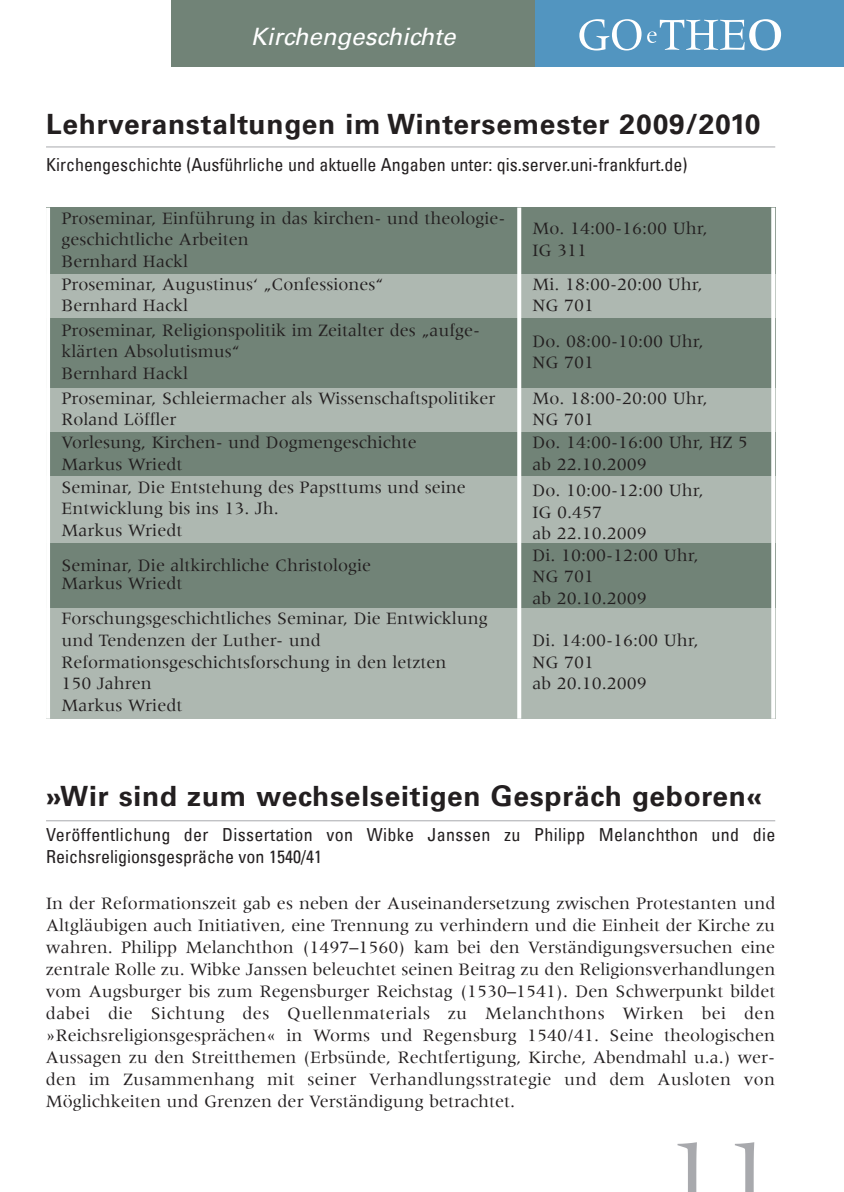
<style>
.page{position:relative;width:844px;height:1192px;background:#fff}
.page>*{position:absolute;margin:0;border:0;box-sizing:border-box;transform-origin:0 0}
.t1{font:100px "Meridien";color:#a8a9ad}
.t2{font:700 28px "Univers LT";letter-spacing:.03em;color:#231f20}
.t3{font:italic 24px "Univers LT";color:#fff}
.t4{font:18px/21.6px "Meridien";color:#231f20}
.t5{font:condensed 18px/22px "Univers LT";letter-spacing:.02em;color:#231f20}
.t6{font:condensed 18px "Univers LT";color:#231f20}
</style>
<div class="page">
<div style="left:171px;top:0;width:364px;height:67px;background:#718377"></div>
<div style="left:535px;top:0;width:308px;height:67px;background:#5295c0"></div>
<svg style="left:579px;top:19px;width:201px;height:32px"></svg>
<hr style="left:46px;top:146px;width:729px;height:1px;background:#a8a9ad">
<hr style="left:46px;top:820px;width:729px;height:1px;background:#a8a9ad">
<div style="left:46px;top:208px;width:473px;height:66px;background:#718377"></div>
<div style="left:519px;top:208px;width:256px;height:66px;background:#718377"></div>
<div style="left:46px;top:274px;width:473px;height:44px;background:#aeb8b1"></div>
<div style="left:519px;top:274px;width:256px;height:44px;background:#aeb8b1"></div>
<div style="left:46px;top:318px;width:473px;height:70px;background:#718377"></div>
<div style="left:519px;top:318px;width:256px;height:70px;background:#718377"></div>
<div style="left:46px;top:388px;width:473px;height:44px;background:#aeb8b1"></div>
<div style="left:519px;top:388px;width:256px;height:44px;background:#aeb8b1"></div>
<div style="left:46px;top:432px;width:473px;height:45px;background:#718377"></div>
<div style="left:519px;top:432px;width:256px;height:45px;background:#718377"></div>
<div style="left:46px;top:477px;width:473px;height:66px;background:#aeb8b1"></div>
<div style="left:519px;top:477px;width:256px;height:66px;background:#aeb8b1"></div>
<div style="left:46px;top:543px;width:473px;height:65px;background:#718377"></div>
<div style="left:519px;top:543px;width:256px;height:65px;background:#718377"></div>
<div style="left:46px;top:608px;width:473px;height:111px;background:#aeb8b1"></div>
<div style="left:519px;top:608px;width:256px;height:111px;background:#aeb8b1"></div>
<hr style="left:46px;top:208px;width:4px;height:511px;background:#fff">
<svg style="left:517px;top:208px;width:4px;height:511px;background:#f7f8f8"></svg>
<svg style="left:771px;top:208px;width:4px;height:511px;background:#f7f8f8"></svg>
<h3 class="t3" style="left:251px;top:22px;width:206px">Kirchengeschichte</h3>
<h2 class="t2" style="left:46px;top:108px;width:715px">Lehrveranstaltungen im Wintersemester 2009/2010</h2>
<p class="t6" style="left:46px;top:153px;width:642px">Kirchengeschichte (Ausführliche und aktuelle Angaben unter: qis.server.uni-frankfurt.de)</p>
<p class="t4" style="left:61px;top:207px;width:445px">Proseminar, Einführung in das kirchen- und theologie&shy;geschichtliche Arbeiten<br>Bernhard Hackl</p>
<p class="t4" style="left:532px;top:218px;width:177px">Mo. 14:00-16:00 Uhr,<br>IG 311</p>
<p class="t4" style="left:61px;top:273px;width:323px">Proseminar, Augustinus‘ „Confessiones“<br>Bernhard Hackl</p>
<p class="t4" style="left:532px;top:273px;width:172px">Mi. 18:00-20:00 Uhr,<br>NG 701</p>
<p class="t4" style="left:61px;top:319px;width:420px">Proseminar, Religionspolitik im Zeitalter des „aufge&shy;klärten Absolutismus“<br>Bernhard Hackl</p>
<p class="t4" style="left:532px;top:330px;width:173px">Do. 08:00-10:00 Uhr,<br>NG 701</p>
<p class="t4" style="left:61px;top:387px;width:435px">Proseminar, Schleiermacher als Wissenschaftspolitiker<br>Roland Löffler</p>
<p class="t4" style="left:532px;top:387px;width:177px">Mo. 18:00-20:00 Uhr,<br>NG 701</p>
<p class="t4" style="left:61px;top:431px;width:357px">Vorlesung, Kirchen- und Dogmengeschichte<br>Markus Wriedt</p>
<p class="t4" style="left:532px;top:431px;width:217px">Do. 14:00-16:00 Uhr, HZ 5 ab 22.10.2009</p>
<p class="t4" style="left:61px;top:476px;width:406px">Seminar, Die Entstehung des Papsttums und seine<br>Entwicklung bis ins 13. Jh.<br>Markus Wriedt</p>
<p class="t4" style="left:532px;top:479px;width:173px">Do. 10:00-12:00 Uhr,<br>IG 0.457<br>ab 22.10.2009</p>
<p class="t4" style="left:61px;top:556px;width:311px;line-height:18px">Seminar, Die altkirchliche Christologie<br>Markus Wriedt</p>
<p class="t4" style="left:532px;top:544px;width:168px">Di. 10:00-12:00 Uhr,<br>NG 701<br>ab 20.10.2009</p>
<p class="t4" style="left:61px;top:608px;width:428px">Forschungsgeschichtliches Seminar, Die Entwicklung und Tendenzen der Luther- und<br>Reformationsgeschichtsforschung in den letzten<br>150 Jahren<br>Markus Wriedt</p>
<p class="t4" style="left:532px;top:629px;width:168px">Di. 14:00-16:00 Uhr,<br>NG 701<br>ab 20.10.2009</p>
<h2 class="t2" style="left:46px;top:780px;width:717px">»Wir sind zum wechselseitigen Gespräch geboren«</h2>
<p class="t5" style="left:46px;top:823px;width:730px">Veröffentlichung der Dissertation von Wibke Janssen zu Philipp Melanchthon und die<br>Reichsreligionsgespräche von 1540/41</p>
<p class="t4" style="left:46px;top:892px;width:730px;text-align:justify">In der Reformationszeit gab es neben der Auseinandersetzung zwischen Protestanten und Altgläubigen auch Initiativen, eine Trennung zu verhindern und die Einheit der Kirche zu wahren. Philipp Melanchthon (1497–1560) kam bei den Verständigungsversuchen eine zentrale Rolle zu. Wibke Janssen beleuchtet seinen Beitrag zu den Religionsverhandlungen vom Augsburger bis zum Regensburger Reichstag (1530–1541). Den Schwerpunkt bildet dabei die Sichtung des Quellenmaterials zu Melanchthons Wirken bei den »Reichsreligionsgesprächen« in Worms und Regensburg 1540/41. Seine theologischen Aussagen zu den Streitthemen (Erbsünde, Rechtfertigung, Kirche, Abendmahl u.a.) wer&shy;den im Zusammenhang mit seiner Verhandlungsstrategie und dem Ausloten von Möglichkeiten und Grenzen der Verständigung betrachtet.</p>
<h1 class="t1" style="left:664px;top:1120px;width:114px">11</h1>
</div>
